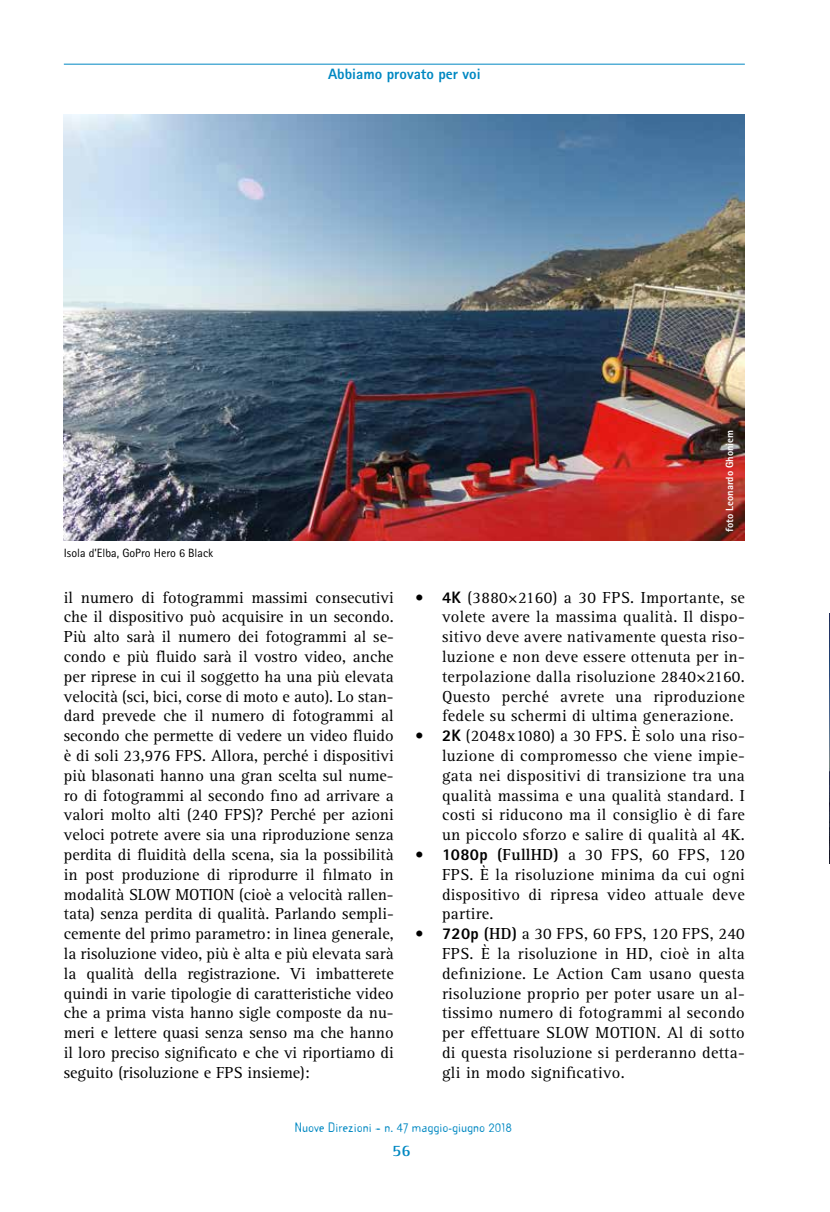
<style>
.page{position:relative;width:830px;height:1212px;background:#fff}
.page>*{position:absolute;margin:0;border:0;box-sizing:border-box;transform-origin:0 0}
.t1{font:16.5px/19.8px "Rotis Serif Std";letter-spacing:.02em;color:#000;text-align:justify}
.t2{font:700 16.5px "Rotis Serif Std";color:#0088c2}
.t3{font:800 15px "Rotis Sans Serif Std";color:#0088c2}
.t4{font:12px "Template Gothic OT";color:#0088c2}
.t5{font:12px "Rotis Sans Serif Std";color:#000}
.t6{font:800 10.5px "Rotis Sans Serif Std";color:#fff}
.s1{font-family:"Rotis Sans Serif Std";font-weight:800}
.s2{font-weight:700}
</style>
<div class="page">
<hr style="left:64px;top:64px;width:680px;height:1px;background:#0088c2">
<img style="left:64px;top:115px;width:680px;height:426px">
<img style="left:829px;top:613px;width:1px;height:250px">
<p class="t3" style="left:328px;top:64px;width:154px">Abbiamo provato per voi</p>
<p class="t5" style="left:64px;top:546px;width:151px">Isola d’Elba, GoPro Hero 6 Black</p>
<p class="t6" style="left:722px;top:532px;width:104px;rotate:-90deg">foto Leonardo Ghoniem</p>
<p class="t1" style="left:64px;top:588px;width:331px">il numero di fotogrammi massimi consecutivi che il dispositivo può acquisire in un secondo.<br>Più alto sarà il numero dei fotogrammi al se&shy;condo e più fluido sarà il vostro video, anche per riprese in cui il soggetto ha una più elevata velocità (sci, bici, corse di moto e auto). Lo stan&shy;dard prevede che il numero di fotogrammi al secondo che permette di vedere un video fluido è di soli 23,976 FPS. Allora, perché i dispositivi più blasonati hanno una gran scelta sul nume&shy;ro di fotogrammi al secondo fino ad arrivare a valori molto alti (240 FPS)? Perché per azioni veloci potrete avere sia una riproduzione senza perdita di fluidità della scena, sia la possibilità in post produzione di riprodurre il filmato in modalità SLOW MOTION (cioè a velocità rallen&shy;tata) senza perdita di qualità. Parlando sempli&shy;cemente del primo parametro: in linea generale, la risoluzione video, più è alta e più elevata sarà la qualità della registrazione. Vi imbatterete quindi in varie tipologie di caratteristiche video che a prima vista hanno sigle composte da nu&shy;meri e lettere quasi senza senso ma che hanno il loro preciso significato e che vi riportiamo di seguito (risoluzione e FPS insieme):</p>
<p class="t1" style="left:442px;top:588px;width:304px;text-indent:-27px">• <span class="s1">4K</span> (3880×2160) a 30 FPS. Importante, se volete avere la massima qualità. Il dispo&shy;sitivo deve avere nativamente questa riso&shy;luzione e non deve essere ottenuta per in&shy;terpolazione dalla risoluzione 2840×2160.<br>Questo perché avrete una riproduzione fedele su schermi di ultima generazione.</p>
<p class="t1" style="left:442px;top:726px;width:304px;text-indent:-27px">• <span class="s1">2K</span> (2048x1080) a 30 FPS. È solo una riso&shy;luzione di compromesso che viene impie&shy;gata nei dispositivi di transizione tra una qualità massima e una qualità standard. I costi si riducono ma il consiglio è di fare un piccolo sforzo e salire di qualità al 4K.</p>
<p class="t1" style="left:442px;top:845px;width:304px;text-indent:-27px">• <span class="s1">1080p</span> <span class="s2">(FullHD)</span> a 30 FPS, 60 FPS, 120<br>FPS. È la risoluzione minima da cui ogni dispositivo di ripresa video attuale deve partire.</p>
<p class="t1" style="left:442px;top:924px;width:304px;text-indent:-27px">• <span class="s1">720p</span> <span class="s2">(HD)</span> a 30 FPS, 60 FPS, 120 FPS, 240<br>FPS. È la risoluzione in HD, cioè in alta definizione. Le Action Cam usano questa risoluzione proprio per poter usare un al&shy;tissimo numero di fotogrammi al secondo per effettuare SLOW MOTION. Al di sotto di questa risoluzione si perderanno detta&shy;gli in modo significativo.</p>
<p class="t4" style="left:295px;top:1121px;width:218px">Nuove Direzioni • n. 47 maggio-giugno 2018</p>
<p class="t2" style="left:392px;top:1141px;width:20px">56</p>
</div>
